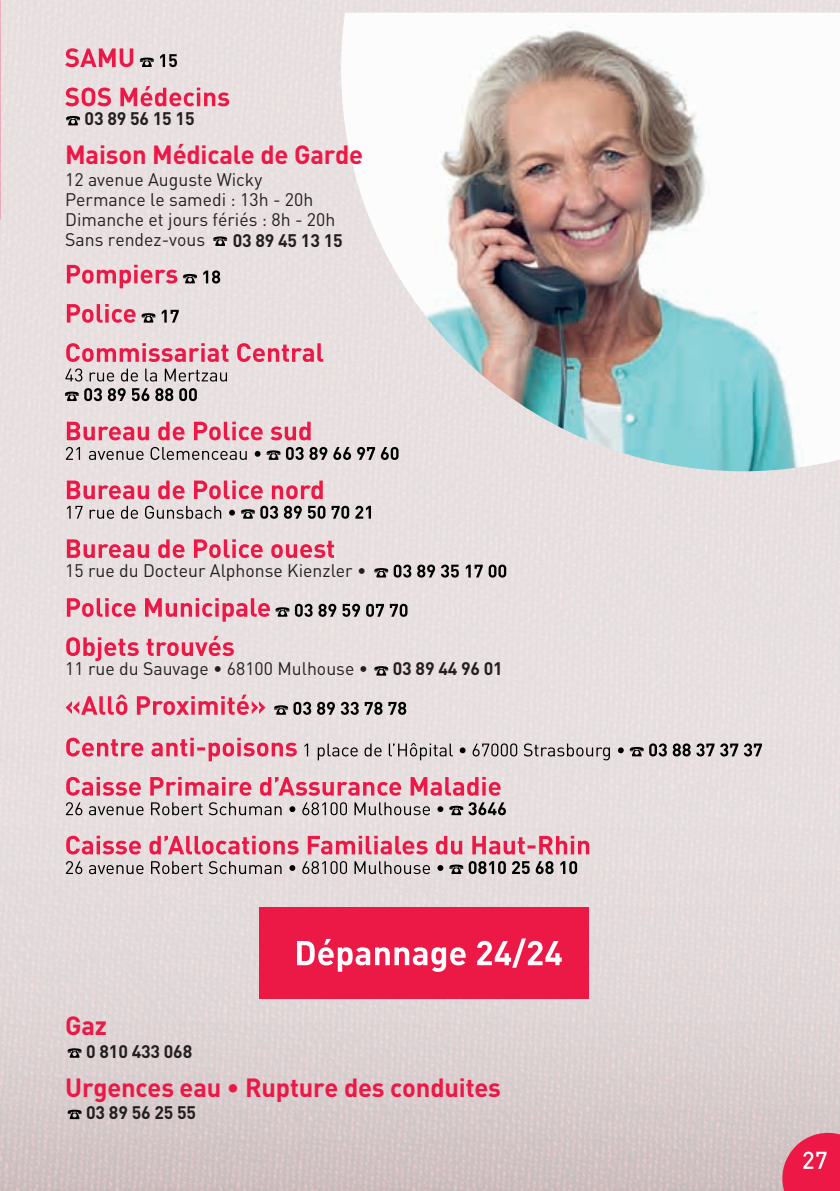
<style>
.page{position:relative;width:840px;height:1191px;background:#fff}
.page>*{position:absolute;margin:0;border:0;box-sizing:border-box;transform-origin:0 0}
.t1{font:700 26px "DIN";letter-spacing:-.01em;color:#ec1846}
.t2{font:18px/20px "DIN";color:#231f20}
.t3{font:700 18px "DIN";letter-spacing:-.01em;color:#231f20}
</style>
<div class="page">
<img style="left:0;top:0;width:839px;height:1191px">
<svg style="left:65px;top:86px;width:164px;height:20px;background:#e992a4"></svg>
<svg style="left:140px;top:54px;width:37px;height:13px"></svg>
<svg style="left:65px;top:48px;width:68px;height:19px"></svg>
<svg style="left:67px;top:1048px;width:15px;height:9px"></svg>
<svg style="left:274px;top:702px;width:132px;height:13px;background:#8e8989"></svg>
<svg style="left:66px;top:694px;width:199px;height:21px;background:#e99dad"></svg>
<svg style="left:66px;top:636px;width:168px;height:25px;background:#e9a4b2"></svg>
<svg style="left:67px;top:598px;width:340px;height:23px;background:#d5a6af"></svg>
<svg style="left:67px;top:539px;width:267px;height:19px;background:#e995a6"></svg>
<svg style="left:67px;top:506px;width:304px;height:13px;background:#a7a1a1"></svg>
<svg style="left:67px;top:480px;width:255px;height:19px;background:#e995a7"></svg>
<svg style="left:66px;top:447px;width:275px;height:13px;background:#aca6a7"></svg>
<svg style="left:67px;top:421px;width:243px;height:19px;background:#e995a7"></svg>
<svg style="left:65px;top:388px;width:132px;height:13px;background:#898484"></svg>
<svg style="left:65px;top:368px;width:162px;height:13px;background:#b8b1b2"></svg>
<svg style="left:66px;top:343px;width:257px;height:19px;background:#e995a6"></svg>
<svg style="left:141px;top:310px;width:38px;height:12px"></svg>
<svg style="left:67px;top:304px;width:68px;height:19px"></svg>
<svg style="left:183px;top:270px;width:37px;height:13px"></svg>
<svg style="left:67px;top:265px;width:110px;height:23px;background:#e99dad"></svg>
<svg style="left:374px;top:564px;width:132px;height:13px;background:#938e8e"></svg>
<svg style="left:374px;top:666px;width:14px;height:9px"></svg>
<svg style="left:66px;top:861px;width:510px;height:13px;background:#a9a3a3"></svg>
<svg style="left:66px;top:835px;width:523px;height:19px;background:#e894a6"></svg>
<svg style="left:66px;top:802px;width:439px;height:13px;background:#b0a9aa"></svg>
<svg style="left:66px;top:777px;width:434px;height:18px;background:#e892a4"></svg>
<svg style="left:304px;top:743px;width:457px;height:17px;background:#b7b1b1"></svg>
<svg style="left:66px;top:737px;width:230px;height:24px;background:#e8a5b2"></svg>
<div style="left:259px;top:907px;width:329px;height:92px;background:#ec1846"></div>
<svg style="left:297px;top:938px;width:264px;height:34px"></svg>
<svg style="left:67px;top:1109px;width:15px;height:10px"></svg>
<img style="left:341px;top:13px;width:498px;height:458px">
<svg style="left:66px;top:116px;width:14px;height:9px"></svg>
<svg style="left:213px;top:236px;width:14px;height:10px"></svg>
<svg style="left:782px;top:1132px;width:57px;height:59px;background:#e93d61"></svg>
<p class="t3" style="left:85px;top:107px;width:111px">03 89 56 15 15</p>
<h1 class="t1" style="left:65px;top:138px;width:299px">Maison Médicale de Garde</h1>
<p class="t2" style="left:65px;top:169px;width:271px">12 avenue Auguste Wicky<br>Permance le samedi : 13h - 20h<br>Dimanche et jours fériés : 8h - 20h<br>Sans rendez-vous</p>
<p class="t3" style="left:232px;top:229px;width:111px">03 89 45 13 15</p>
<p class="t2" style="left:65px;top:560px;width:302px">15 rue du Docteur Alphonse Kienzler •</p>
<p class="t2" style="left:65px;top:658px;width:304px">11 rue du Sauvage • 68100 Mulhouse •</p>
<p class="t3" style="left:392px;top:657px;width:111px">03 89 44 96 01</p>
<h1 class="t1" style="left:65px;top:1009px;width:43px">Gaz</h1>
<p class="t3" style="left:86px;top:1039px;width:107px">0 810 433 068</p>
<h1 class="t1" style="left:65px;top:1070px;width:437px">Urgences eau • Rupture des conduites</h1>
<p class="t3" style="left:86px;top:1100px;width:111px">03 89 56 25 55</p>
</div>
